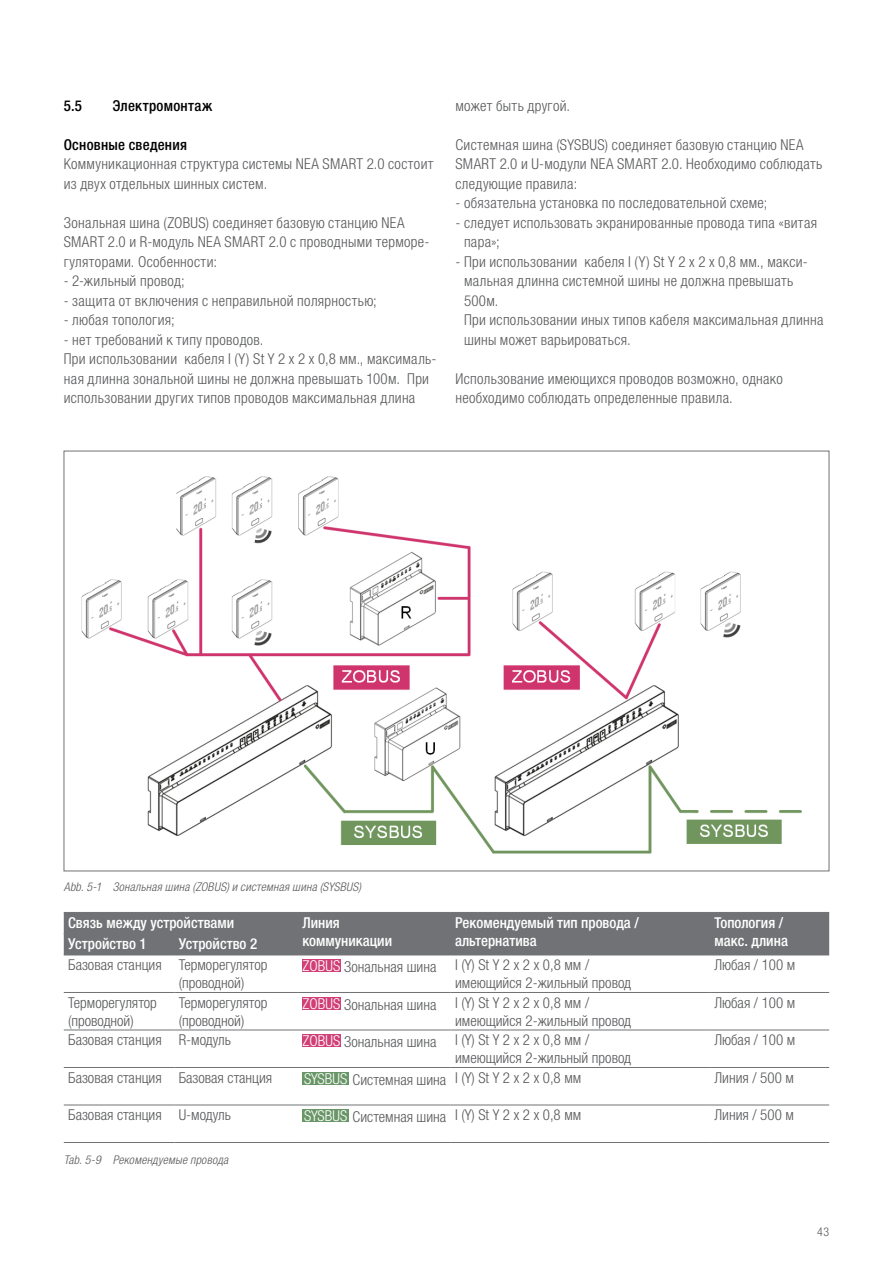
<style>
.page{position:relative;width:893px;height:1263px;background:#fff}
.page>*{position:absolute;margin:0;border:0;box-sizing:border-box;transform-origin:0 0}
.Bodytext{font:300 condensed 15px/19.5px "Helvetica Neue LTW1 G";letter-spacing:.02em;color:#58595b}
.Table_text_10_pt_lef{font:300 condensed 15px/18px "Helvetica Neue LTW1 G";color:#58595b}
.Table_text_10_pt_lef-2{font:500 condensed 15px/18px "Helvetica Neue LTW1 G";color:#fff}
.Table_text_10_pt_cen{font:300 condensed 15px "Helvetica Neue LTW1 G";color:#58595b}
.Bodytext_headline_af{font:500 condensed 15px "Helvetica Neue LTW1 G";letter-spacing:.015em;color:#000}
.t1{font:italic 300 condensed 12px "Helvetica Neue LTW1 G";letter-spacing:.02em;color:#58595b}
.Pagenumber_right{font:300 condensed 12px "Helvetica Neue LTW1 G";color:#58595b}
.s1{color:#fff}
</style>
<div class="page">
<img style="left:82px;top:476px;width:720px;height:378px">
<div style="left:64px;top:913px;width:765px;height:42px;background:#717275"></div>
<hr style="left:64px;top:992px;width:110px;height:1px;background:#717275">
<hr style="left:174px;top:992px;width:124px;height:1px;background:#717275">
<hr style="left:298px;top:992px;width:153px;height:1px;background:#717275">
<hr style="left:451px;top:992px;width:259px;height:1px;background:#717275">
<hr style="left:710px;top:992px;width:119px;height:1px;background:#717275">
<hr style="left:64px;top:1030px;width:110px;height:1px;background:#717275">
<hr style="left:174px;top:1030px;width:124px;height:1px;background:#717275">
<hr style="left:298px;top:1030px;width:153px;height:1px;background:#717275">
<hr style="left:451px;top:1030px;width:259px;height:1px;background:#717275">
<hr style="left:710px;top:1030px;width:119px;height:1px;background:#717275">
<hr style="left:64px;top:1067px;width:110px;height:1px;background:#717275">
<hr style="left:174px;top:1067px;width:124px;height:1px;background:#717275">
<hr style="left:298px;top:1067px;width:153px;height:1px;background:#717275">
<hr style="left:451px;top:1067px;width:259px;height:1px;background:#717275">
<hr style="left:710px;top:1067px;width:119px;height:1px;background:#717275">
<hr style="left:64px;top:1105px;width:110px;height:1px;background:#717275">
<hr style="left:174px;top:1105px;width:124px;height:1px;background:#717275">
<hr style="left:298px;top:1105px;width:153px;height:1px;background:#717275">
<hr style="left:451px;top:1105px;width:259px;height:1px;background:#717275">
<hr style="left:710px;top:1105px;width:119px;height:1px;background:#717275">
<hr style="left:64px;top:1142px;width:110px;height:1px;background:#717275">
<hr style="left:174px;top:1142px;width:124px;height:1px;background:#717275">
<hr style="left:298px;top:1142px;width:153px;height:1px;background:#717275">
<hr style="left:451px;top:1142px;width:259px;height:1px;background:#717275">
<hr style="left:710px;top:1142px;width:119px;height:1px;background:#717275">
<hr style="left:64px;top:912px;width:110px;height:1px;background:#717275">
<hr style="left:174px;top:912px;width:124px;height:1px;background:#717275">
<hr style="left:298px;top:912px;width:153px;height:1px;background:#717275">
<hr style="left:451px;top:912px;width:259px;height:1px;background:#717275">
<hr style="left:710px;top:912px;width:119px;height:1px;background:#717275">
<hr style="left:64px;top:955px;width:110px;height:1px;background:#717275">
<hr style="left:174px;top:955px;width:124px;height:1px;background:#717275">
<hr style="left:298px;top:955px;width:153px;height:1px;background:#717275">
<hr style="left:451px;top:955px;width:259px;height:1px;background:#717275">
<hr style="left:710px;top:955px;width:119px;height:1px;background:#717275">
<hr style="left:64px;top:933px;width:110px;height:1px;background:#717275">
<hr style="left:174px;top:933px;width:124px;height:1px;background:#717275">
<div style="left:302px;top:959px;width:39px;height:13px;background:#d13f76"></div>
<div style="left:302px;top:997px;width:39px;height:13px;background:#d13f76"></div>
<div style="left:302px;top:1034px;width:39px;height:13px;background:#d13f76"></div>
<div style="left:302px;top:1072px;width:47px;height:13px;background:#699667"></div>
<div style="left:302px;top:1109px;width:47px;height:13px;background:#699667"></div>
<p class="Bodytext_headline_af" style="left:64px;top:96px;width:20px">5.5</p>
<p class="Bodytext_headline_af" style="left:113px;top:96px;width:101px">Электромонтаж</p>
<p class="Bodytext_headline_af" style="left:64px;top:135px;width:125px">Основные сведения</p>
<p class="Bodytext" style="left:64px;top:154px;width:371px">Коммуникационная структура системы NEA SMART 2.0 состоит из двух отдельных шинных систем.</p>
<p class="Bodytext" style="left:64px;top:213px;width:367px">Зональная шина (ZOBUS) соединяет базовую станцию NEA<br>SMART 2.0 и R-модуль NEA SMART 2.0 с проводными терморе&shy;гуляторами. Особенности:</p>
<p class="Bodytext" style="left:64px;top:271px;width:123px">- 2-жильный провод;</p>
<p class="Bodytext" style="left:64px;top:291px;width:315px">- защита от включения с неправильной полярностью;</p>
<p class="Bodytext" style="left:64px;top:310px;width:112px">- любая топология;</p>
<p class="Bodytext" style="left:64px;top:330px;width:201px">- нет требований к типу проводов.</p>
<p class="Bodytext" style="left:64px;top:349px;width:374px">При использовании кабеля I (Y) St Y 2 x 2 x 0,8 мм., максималь&shy;ная длинна зональной шины не должна превышать 100м. При использовании других типов проводов максимальная длина</p>
<p class="Bodytext" style="left:455px;top:96px;width:116px">может быть другой.</p>
<p class="Bodytext" style="left:455px;top:135px;width:368px">Системная шина (SYSBUS) соединяет базовую станцию NEA<br>SMART 2.0 и U-модули NEA SMART 2.0. Необходимо соблюдать следующие правила:</p>
<p class="Bodytext" style="left:455px;top:193px;width:313px">- обязательна установка по последовательной схеме;</p>
<p class="Bodytext" style="left:464px;top:213px;width:355px;text-indent:-9px">- следует использовать экранированные провода типа «витая пара»;</p>
<p class="Bodytext" style="left:464px;top:252px;width:361px;text-indent:-9px">- При использовании кабеля I (Y) St Y 2 x 2 x 0,8 мм., макси&shy;мальная длинна системной шины не должна превышать 500м.<br>При использовании иных типов кабеля максимальная длинна шины может варьироваться.</p>
<p class="Bodytext" style="left:455px;top:369px;width:329px">Использование имеющихся проводов возможно, однако необходимо соблюдать определенные правила.</p>
<p class="t1" style="left:64px;top:879px;width:299px">Abb. 5-1 Зональная шина (ZOBUS) и системная шина (SYSBUS)</p>
<p class="Table_text_10_pt_lef-2" style="left:68px;top:913px;width:168px">Связь между устройствами</p>
<p class="Table_text_10_pt_lef-2" style="left:302px;top:913px;width:91px">Линия коммуникации</p>
<p class="Table_text_10_pt_lef-2" style="left:455px;top:913px;width:185px">Рекомендуемый тип провода / альтернатива</p>
<p class="Table_text_10_pt_lef-2" style="left:714px;top:913px;width:70px">Топология /</p>
<p class="Table_text_10_pt_lef-2" style="left:68px;top:934px;width:80px">Устройство 1</p>
<p class="Table_text_10_pt_lef-2" style="left:179px;top:934px;width:80px">Устройство 2</p>
<p class="Table_text_10_pt_lef-2" style="left:714px;top:931px;width:75px">макс. длина</p>
<p class="Table_text_10_pt_lef" style="left:68px;top:956px;width:95px">Базовая станция</p>
<p class="Table_text_10_pt_lef" style="left:179px;top:956px;width:90px">Терморегулятор (проводной)</p>
<p class="Table_text_10_pt_cen" style="left:303px;top:958px;width:135px"><span class="s1">ZOBUS</span> Зональная шина</p>
<p class="Table_text_10_pt_lef" style="left:455px;top:956px;width:177px">I (Y) St Y 2 x 2 x 0,8 мм / имеющийся 2-жильный провод</p>
<p class="Table_text_10_pt_lef" style="left:714px;top:956px;width:82px">Любая / 100 м</p>
<p class="Table_text_10_pt_lef" style="left:68px;top:993px;width:90px">Терморегулятор (проводной)</p>
<p class="Table_text_10_pt_lef" style="left:179px;top:993px;width:90px">Терморегулятор (проводной)</p>
<p class="Table_text_10_pt_cen" style="left:303px;top:995px;width:135px"><span class="s1">ZOBUS</span> Зональная шина</p>
<p class="Table_text_10_pt_lef" style="left:455px;top:993px;width:177px">I (Y) St Y 2 x 2 x 0,8 мм / имеющийся 2-жильный провод</p>
<p class="Table_text_10_pt_lef" style="left:714px;top:993px;width:82px">Любая / 100 м</p>
<p class="Table_text_10_pt_lef" style="left:68px;top:1031px;width:95px">Базовая станция</p>
<p class="Table_text_10_pt_lef" style="left:179px;top:1031px;width:54px">R-модуль</p>
<p class="Table_text_10_pt_cen" style="left:303px;top:1033px;width:135px"><span class="s1">ZOBUS</span> Зональная шина</p>
<p class="Table_text_10_pt_lef" style="left:455px;top:1031px;width:177px">I (Y) St Y 2 x 2 x 0,8 мм / имеющийся 2-жильный провод</p>
<p class="Table_text_10_pt_lef" style="left:714px;top:1031px;width:82px">Любая / 100 м</p>
<p class="Table_text_10_pt_lef" style="left:68px;top:1068px;width:95px">Базовая станция</p>
<p class="Table_text_10_pt_lef" style="left:179px;top:1068px;width:95px">Базовая станция</p>
<p class="Table_text_10_pt_cen" style="left:304px;top:1070px;width:144px"><span class="s1">SYSBUS</span> Системная шина</p>
<p class="Table_text_10_pt_lef" style="left:455px;top:1068px;width:128px">I (Y) St Y 2 x 2 x 0,8 мм</p>
<p class="Table_text_10_pt_lef" style="left:714px;top:1068px;width:81px">Линия / 500 м</p>
<p class="Table_text_10_pt_lef" style="left:68px;top:1106px;width:95px">Базовая станция</p>
<p class="Table_text_10_pt_lef" style="left:179px;top:1106px;width:54px">U-модуль</p>
<p class="Table_text_10_pt_cen" style="left:304px;top:1108px;width:144px"><span class="s1">SYSBUS</span> Системная шина</p>
<p class="Table_text_10_pt_lef" style="left:455px;top:1106px;width:128px">I (Y) St Y 2 x 2 x 0,8 мм</p>
<p class="Table_text_10_pt_lef" style="left:714px;top:1106px;width:81px">Линия / 500 м</p>
<p class="t1" style="left:64px;top:1152px;width:166px">Tab. 5-9 Рекомендуемые провода</p>
<p class="Pagenumber_right" style="left:817px;top:1224px;width:13px">43</p>
</div>
